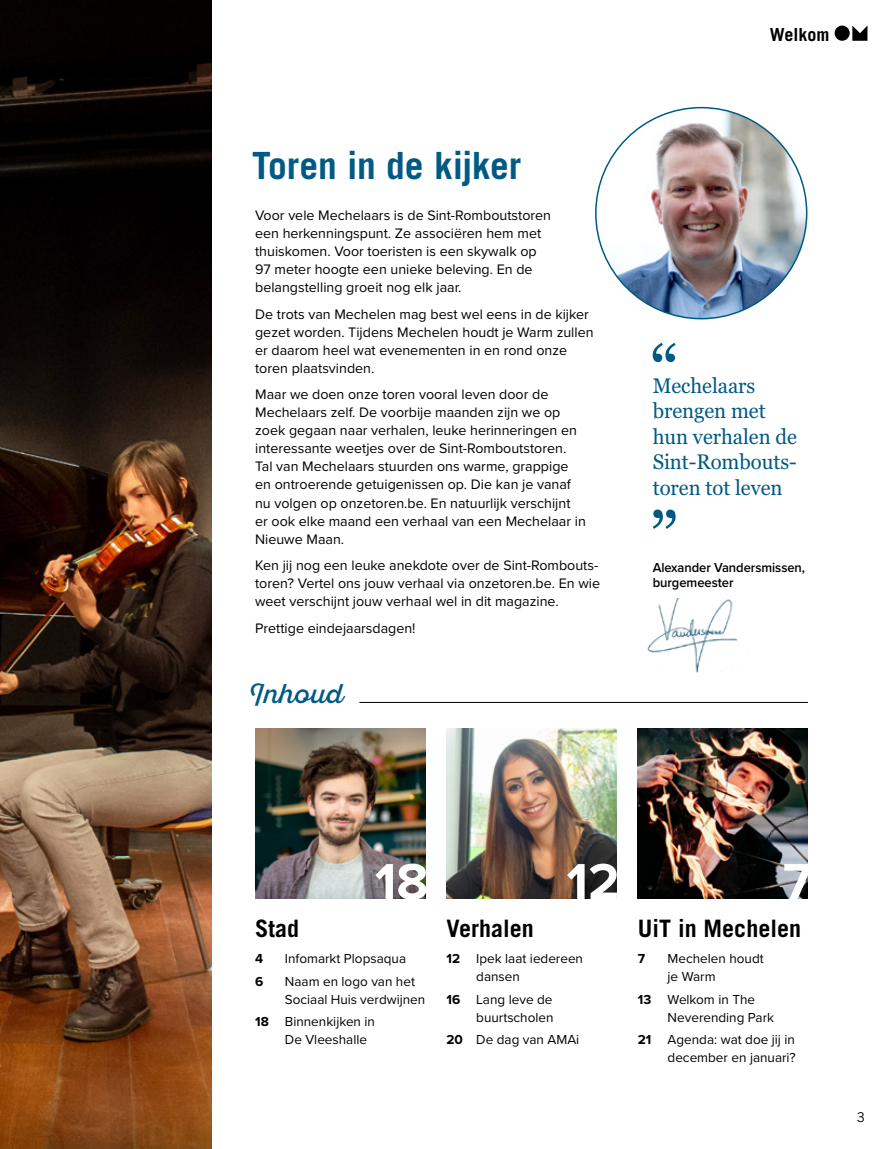
<style>
.page{position:relative;width:893px;height:1149px;background:#fff}
.page>*{position:absolute;margin:0;border:0;box-sizing:border-box;transform-origin:0 0}
.t1{font:700 52.5px "Proxima Nova";color:#fff}
.t2{font:700 37.5px "Trade Gothic LT Std";letter-spacing:-.005em;color:#005a84}
.t3{font:27px "Sant Elia Script";color:#005a84}
.t4{font:700 24px "Trade Gothic LT Std";color:#000}
.t5{font:21px/25.5px "Georgia Pro";letter-spacing:-.005em;color:#005a84}
.t6{font:700 18px "Trade Gothic LT Std";color:#000}
.t7{font:14.25px/18px "Proxima Nova";color:#000}
.t8{font:13.5px/18px "Proxima Nova";color:#000}
.t9{font:600 13.5px/15px "Proxima Nova";letter-spacing:-.005em;color:#000;scale:.96 1}
.t10{font:700 13.5px "Proxima Nova";color:#000}
.t11{font:13.5px "Trade Gothic LT Std";color:#000}
.s1{font-weight:700}
</style>
<div class="page">
<img style="left:0;top:0;width:212px;height:1148px">
<hr style="left:359px;top:701px;width:449px;height:1px;background:#000">
<img style="left:596px;top:108px;width:211px;height:210px;border-radius:105px">
<svg style="left:653px;top:509px;width:23px;height:19px"></svg>
<svg style="left:653px;top:342px;width:23px;height:20px"></svg>
<img style="left:446px;top:728px;width:171px;height:170px">
<img style="left:638px;top:728px;width:170px;height:170px">
<img style="left:255px;top:728px;width:170px;height:170px">
<svg style="left:852px;top:26px;width:15px;height:15px"></svg>
<div style="left:835px;top:26px;width:15px;height:15px;background:#000;border-radius:50%"></div>
<img style="left:647px;top:598px;width:90px;height:75px">
<h2 class="t2" style="left:252px;top:143px;width:271px">Toren in de kijker</h2>
<p class="t7" style="left:255px;top:206px;width:297px">Voor vele Mechelaars is de Sint-Romboutstoren een herkenningspunt. Ze associëren hem met thuiskomen. Voor toeristen is een skywalk op 97 meter hoogte een unieke beleving. En de belangstelling groeit nog elk jaar.</p>
<p class="t7" style="left:255px;top:304px;width:340px">De trots van Mechelen mag best wel eens in de kijker gezet worden. Tijdens Mechelen houdt je Warm zullen er daarom heel wat evenementen in en rond onze toren plaatsvinden.</p>
<p class="t7" style="left:255px;top:385px;width:332px">Maar we doen onze toren vooral leven door de Mechelaars zelf. De voorbije maanden zijn we op zoek gegaan naar verhalen, leuke herinneringen en interessante weetjes over de Sint-Romboutstoren.<br>Tal van Mechelaars stuurden ons warme, grappige en ontroerende getuigenissen op. Die kan je vanaf nu volgen op onzetoren.be. En natuurlijk verschijnt er ook elke maand een verhaal van een Mechelaar in Nieuwe Maan.</p>
<p class="t7" style="left:255px;top:555px;width:346px;text-align:justify">Ken jij nog een leuke anekdote over de Sint-Rombouts&shy;toren? Vertel ons jouw verhaal via onzetoren.be. En wie weet verschijnt jouw verhaal wel in dit magazine.</p>
<p class="t7" style="left:255px;top:618px;width:162px">Prettige eindejaarsdagen!</p>
<h3 class="t3" style="left:249px;top:677px;width:95px">Inhoud</h3>
<p class="t6" style="left:770px;top:23px;width:61px">Welkom</p>
<h3 class="t5" style="left:653px;top:373px;width:146px">Mechelaars brengen met hun verhalen de<br>Sint-Rombouts&shy;toren tot leven</h3>
<p class="t9" style="left:653px;top:559px;width:160px">Alexander Vandersmissen, burgemeester</p>
<h1 class="t1" style="left:375px;top:842px;width:55px">18</h1>
<h1 class="t1" style="left:566px;top:842px;width:55px">12</h1>
<h1 class="t1" style="left:783px;top:842px;width:30px">7</h1>
<h3 class="t4" style="left:255px;top:913px;width:46px">Stad</h3>
<p class="t10" style="left:255px;top:948px;width:10px">4</p>
<p class="t8" style="left:285px;top:948px;width:123px">Infomarkt Plopsaqua</p>
<p class="t10" style="left:255px;top:970px;width:10px">6</p>
<p class="t8" style="left:285px;top:971px;width:142px">Naam en logo van het<br>Sociaal Huis verdwijnen</p>
<p class="t8" style="left:285px;top:1011px;width:92px;text-indent:-30px"><span class="s1">18</span> Binnenkijken in<br>De Vleeshalle</p>
<h3 class="t4" style="left:446px;top:913px;width:89px">Verhalen</h3>
<p class="t8" style="left:476px;top:948px;width:108px;text-indent:-30px"><span class="s1">12</span> Ipek laat iedereen dansen</p>
<p class="t8" style="left:446px;top:989px;width:109px;text-align:right"><span class="s1">16</span> Lang leve de buurtscholen</p>
<p class="t8" style="left:446px;top:1029px;width:134px"><span class="s1">20</span> De dag van AMAi</p>
<h3 class="t4" style="left:638px;top:913px;width:165px">UiT in Mechelen</h3>
<p class="t10" style="left:638px;top:948px;width:9px">7</p>
<p class="t8" style="left:668px;top:948px;width:98px">Mechelen houdt je Warm</p>
<p class="t8" style="left:668px;top:989px;width:108px;text-indent:-30px"><span class="s1">13</span> Welkom in The<br>Neverending Park</p>
<p class="t8" style="left:638px;top:1029px;width:160px;text-align:right"><span class="s1">21</span> Agenda: wat doe jij in december en januari?</p>
<p class="t11" style="left:857px;top:1108px;width:10px">3</p>
</div>
